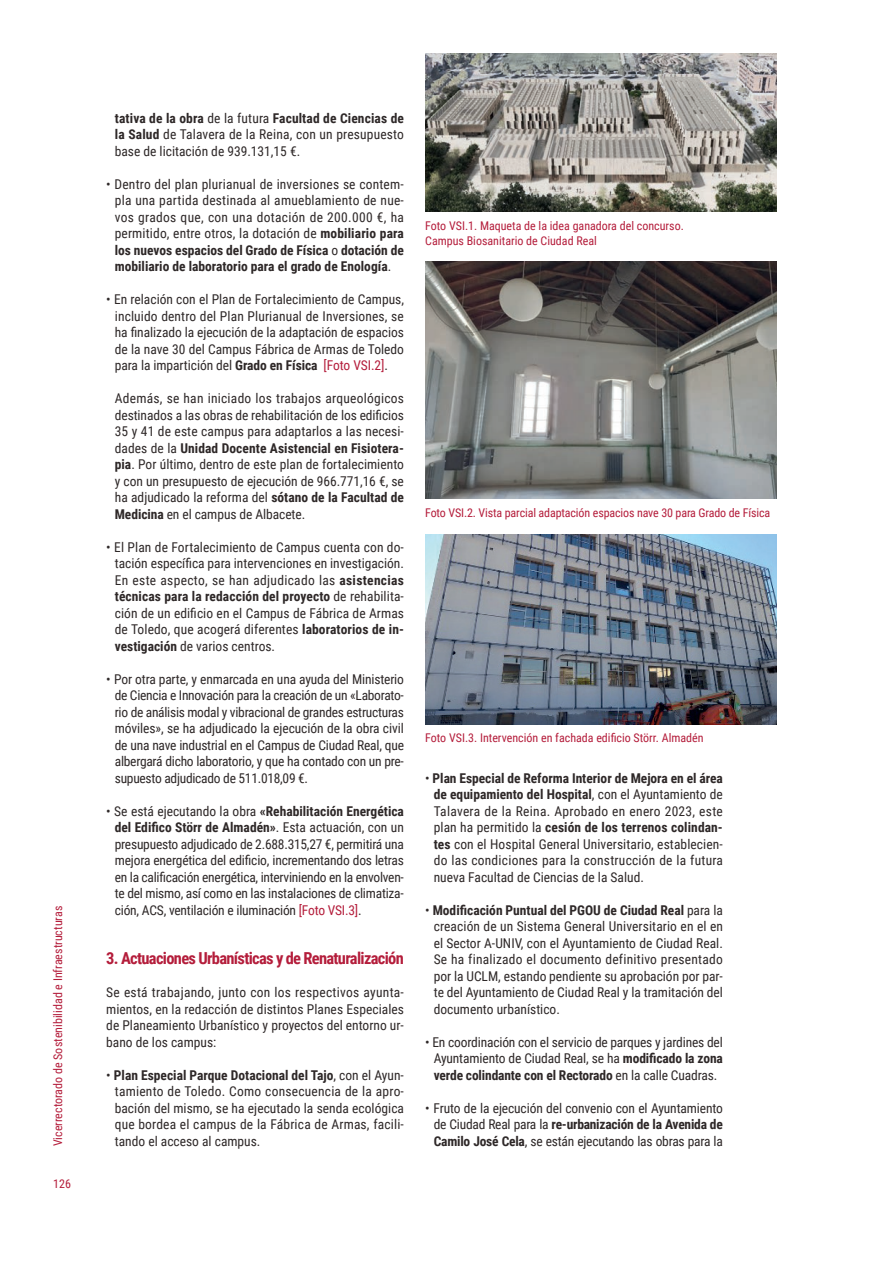
<style>
.page{position:relative;width:893px;height:1263px;background:#fff}
.page>*{position:absolute;margin:0;border:0;box-sizing:border-box;transform-origin:0 0}
.txt_corrido{font:700 16.5px "Roboto Condensed";letter-spacing:-.04em;color:#b41d3b}
.txt_corrido-2{font:13.5px/16.5px "Roboto Condensed";color:#2e2828;text-align:justify}
.txt_corrido-3{font:12px "Roboto Condensed";color:#b41d3b}
.s1{font-weight:700}
.s2{color:#b41d3b}
</style>
<div class="page">
<img style="left:425px;top:54px;width:351px;height:158px">
<img style="left:425px;top:535px;width:351px;height:189px">
<img style="left:425px;top:262px;width:351px;height:237px">
<p class="txt_corrido-3" style="left:49px;top:1146px;width:242px;rotate:-90deg">Vicerrectorado de Sostenibilidad e Infraestructuras</p>
<p class="txt_corrido-3" style="left:53px;top:1175px;width:19px">126</p>
<p class="txt_corrido-2" style="left:115px;top:109px;width:291px"><span class="s1">tativa de la obra</span> de la futura <span class="s1">Facultad de Ciencias de la Salud</span> de Talavera de la Reina, con un presupuesto base de licitación de 939.131,15 €.</p>
<p class="txt_corrido-2" style="left:115px;top:175px;width:291px;text-indent:-9px">• Dentro del plan plurianual de inversiones se contem&shy;pla una partida destinada al amueblamiento de nue&shy;vos grados que, con una dotación de 200.000 €, ha permitido, entre otros, la dotación de <span class="s1">mobiliario para los nuevos espacios del Grado de Física</span> o <span class="s1">dotación de mobiliario de laboratorio para el grado de Enología</span>.</p>
<p class="txt_corrido-2" style="left:115px;top:291px;width:291px;text-indent:-9px">• En relación con el Plan de Fortalecimiento de Campus, incluido dentro del Plan Plurianual de Inversiones, se ha finalizado la ejecución de la adaptación de espacios de la nave 30 del Campus Fábrica de Armas de Toledo para la impartición del <span class="s1">Grado en Física</span> <span class="s2">[Foto VSI.2]</span>.</p>
<p class="txt_corrido-2" style="left:115px;top:390px;width:291px">Además, se han iniciado los trabajos arqueológicos destinados a las obras de rehabilitación de los edificios 35 y 41 de este campus para adaptarlos a las necesi&shy;dades de la <span class="s1">Unidad Docente Asistencial en Fisiotera&shy;pia</span>. Por último, dentro de este plan de fortalecimiento y con un presupuesto de ejecución de 966.771,16 €, se ha adjudicado la reforma del <span class="s1">sótano de la Facultad de Medicina</span> en el campus de Albacete.</p>
<p class="txt_corrido-2" style="left:115px;top:538px;width:291px;text-indent:-9px">• El Plan de Fortalecimiento de Campus cuenta con do&shy;tación específica para intervenciones en investigación.<br>En este aspecto, se han adjudicado las <span class="s1">asistencias técnicas para la redacción del proyecto</span> de rehabilita&shy;ción de un edificio en el Campus de Fábrica de Armas de Toledo, que acogerá diferentes <span class="s1">laboratorios de in&shy;vestigación</span> de varios centros.</p>
<p class="txt_corrido-2" style="left:115px;top:670px;width:291px;text-indent:-9px">• Por otra parte, y enmarcada en una ayuda del Ministerio de Ciencia e Innovación para la creación de un «Laborato&shy;rio de análisis modal y vibracional de grandes estructuras móviles», se ha adjudicado la ejecución de la obra civil de una nave industrial en el Campus de Ciudad Real, que albergará dicho laboratorio, y que ha contado con un pre&shy;supuesto adjudicado de 511.018,09 €.</p>
<p class="txt_corrido-2" style="left:115px;top:802px;width:291px;text-indent:-8px">• Se está ejecutando la obra <span class="s1">«Rehabilitación Energética del Edifico Störr de Almadén»</span>. Esta actuación, con un presupuesto adjudicado de 2.688.315,27 €, permitirá una mejora energética del edificio, incrementando dos letras en la calificación energética, interviniendo en la envolven&shy;te del mismo, así como en las instalaciones de climatiza&shy;ción, ACS, ventilación e iluminación <span class="s2">[Foto VSI.3]</span>.</p>
<p class="txt_corrido" style="left:106px;top:947px;width:299px">3. Actuaciones Urbanísticas y de Renaturalización</p>
<p class="txt_corrido-2" style="left:106px;top:984px;width:299px">Se está trabajando, junto con los respectivos ayunta&shy;mientos, en la redacción de distintos Planes Especiales de Planeamiento Urbanístico y proyectos del entorno ur&shy;bano de los campus:</p>
<p class="txt_corrido-2" style="left:115px;top:1066px;width:291px;text-indent:-9px">• <span class="s1">Plan Especial Parque Dotacional del Tajo</span>, con el Ayun&shy;tamiento de Toledo. Como consecuencia de la apro&shy;bación del mismo, se ha ejecutado la senda ecológica que bordea el campus de la Fábrica de Armas, facili&shy;tando el acceso al campus.</p>
<p class="txt_corrido-3" style="left:425px;top:217px;width:260px">Foto VSI.1. Maqueta de la idea ganadora del concurso.</p>
<p class="txt_corrido-3" style="left:425px;top:232px;width:173px">Campus Biosanitario de Ciudad Real</p>
<p class="txt_corrido-3" style="left:425px;top:504px;width:347px">Foto VSI.2. Vista parcial adaptación espacios nave 30 para Grado de Física</p>
<p class="txt_corrido-3" style="left:425px;top:730px;width:280px">Foto VSI.3. Intervención en fachada edificio Störr. Almadén</p>
<p class="txt_corrido-2" style="left:434px;top:769px;width:291px;text-indent:-9px">• <span class="s1">Plan Especial de Reforma Interior de Mejora en el área de equipamiento del Hospital</span>, con el Ayuntamiento de Talavera de la Reina. Aprobado en enero 2023, este plan ha permitido la <span class="s1">cesión de los terrenos colindan&shy;tes</span> con el Hospital General Universitario, establecien&shy;do las condiciones para la construcción de la futura nueva Facultad de Ciencias de la Salud.</p>
<p class="txt_corrido-2" style="left:434px;top:901px;width:291px;text-indent:-9px">• <span class="s1">Modificación Puntual del PGOU de Ciudad Real</span> para la creación de un Sistema General Universitario en el en el Sector A-UNIV, con el Ayuntamiento de Ciudad Real.<br>Se ha finalizado el documento definitivo presentado por la UCLM, estando pendiente su aprobación por par&shy;te del Ayuntamiento de Ciudad Real y la tramitación del documento urbanístico.</p>
<p class="txt_corrido-2" style="left:434px;top:1033px;width:291px;text-indent:-9px">• En coordinación con el servicio de parques y jardines del Ayuntamiento de Ciudad Real, se ha <span class="s1">modificado la zona verde colindante con el Rectorado</span> en la calle Cuadras.</p>
<p class="txt_corrido-2" style="left:434px;top:1099px;width:291px;text-indent:-8px">• Fruto de la ejecución del convenio con el Ayuntamiento de Ciudad Real para la <span class="s1">re-urbanización de la Avenida de Camilo José Cela</span>, se están ejecutando las obras para la</p>
</div>
